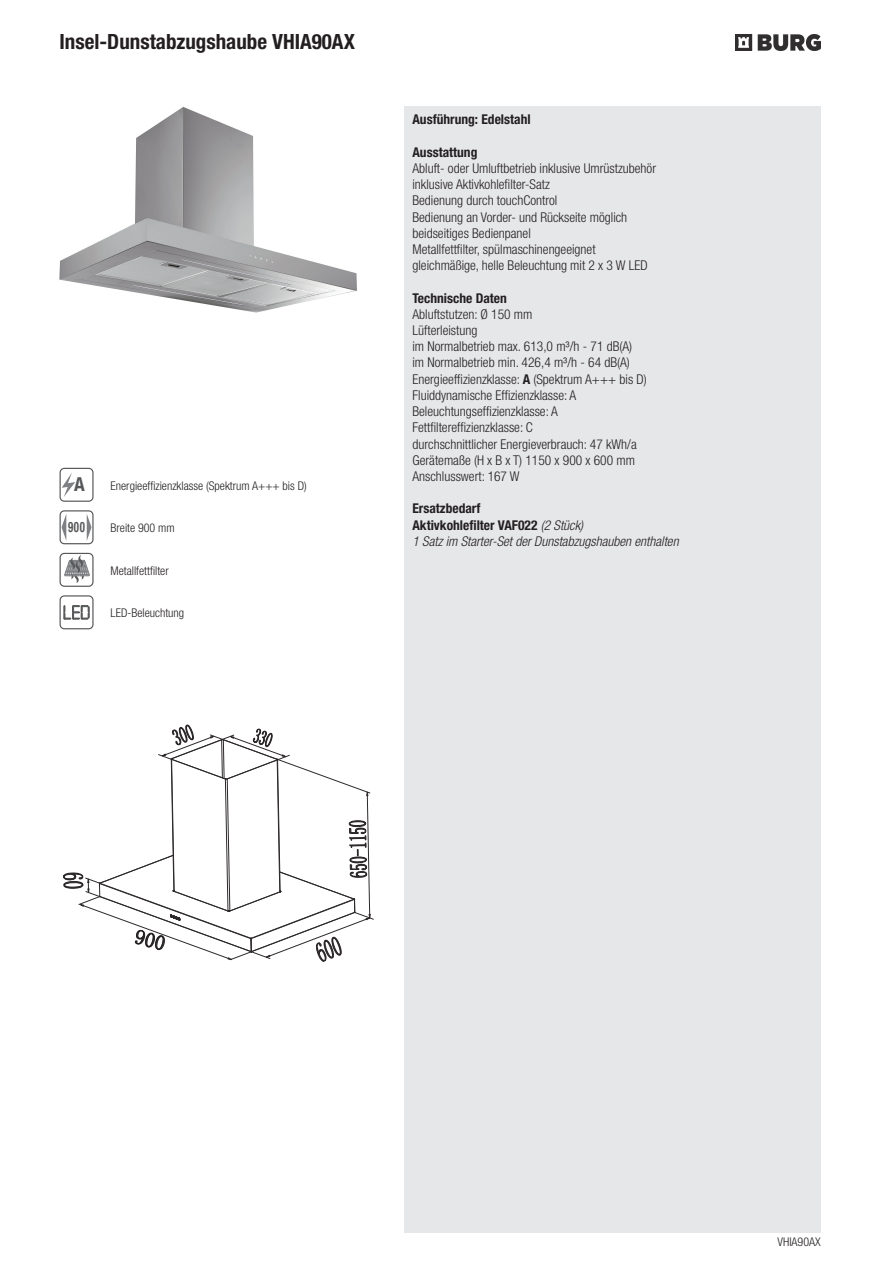
<style>
.page{position:relative;width:893px;height:1263px;background:#fff}
.page>*{position:absolute;margin:0;border:0;box-sizing:border-box;transform-origin:0 0}
.t1{font:700 condensed 21px "Helvetica Neue LT Pro";color:#231f20}
.t2{font:700 condensed 19.2px "Helvetica Neue LT Com";color:#57585a}
.t3{font:700 condensed 14.4px "Helvetica Neue LT Com";color:#57585a;scale:.75 1}
.t4{font:300 condensed 13.5px/16.2px "Helvetica Neue LT Pro";color:#231f20}
.t5{font:italic 300 condensed 13.5px/16.2px "Helvetica Neue LT Pro";color:#231f20}
.t6{font:700 condensed 13.5px "Helvetica Neue LT Pro";color:#231f20}
.t7{font:300 condensed 12px "Helvetica Neue LT Pro";color:#231f20}
.s1{font-weight:700}
.s2{font-weight:700;font-style:normal}
</style>
<div class="page">
<div style="left:404px;top:106px;width:417px;height:1127px;background:#e6e7e9"></div>
<img style="left:736px;top:35px;width:85px;height:15px">
<svg style="left:60px;top:595px;width:34px;height:34px"></svg>
<svg style="left:60px;top:553px;width:34px;height:34px"></svg>
<svg style="left:60px;top:468px;width:34px;height:34px"></svg>
<svg style="left:60px;top:510px;width:34px;height:34px"></svg>
<img style="left:60px;top:107px;width:297px;height:206px">
<svg style="left:63px;top:724px;width:311px;height:238px"></svg>
<h1 class="t1" style="left:60px;top:29px;width:297px">Insel-Dunstabzugshaube VHIA90AX</h1>
<h2 class="t2" style="left:74px;top:472px;width:12px">A</h2>
<p class="t3" style="left:68px;top:518px;width:24px">900</p>
<p class="t7" style="left:111px;top:478px;width:198px">Energieeffizienzklasse (Spektrum A+++ bis D)</p>
<p class="t7" style="left:111px;top:521px;width:66px">Breite 900 mm</p>
<p class="t7" style="left:111px;top:563px;width:60px">Metallfettfilter</p>
<p class="t7" style="left:111px;top:606px;width:75px">LED-Beleuchtung</p>
<p class="t6" style="left:412px;top:112px;width:120px">Ausführung: Edelstahl</p>
<p class="t6" style="left:412px;top:144px;width:66px">Ausstattung</p>
<p class="t4" style="left:412px;top:160px;width:245px">Abluft- oder Umluftbetrieb inklusive Umrüstzubehör inklusive Aktivkohlefilter-Satz<br>Bedienung durch touchControl<br>Bedienung an Vorder- und Rückseite möglich beidseitiges Bedienpanel<br>Metallfettfilter, spülmaschinengeeignet gleichmäßige, helle Beleuchtung mit 2 x 3 W LED</p>
<p class="t6" style="left:412px;top:290px;width:96px">Technische Daten</p>
<p class="t4" style="left:412px;top:306px;width:236px">Abluftstutzen: Ø 150 mm<br>Lüfterleistung<br>im Normalbetrieb max. 613,0 m³/h - 71 dB(A) im Normalbetrieb min. 426,4 m³/h - 64 dB(A)<br>Energieeffizienzklasse: <span class="s1">A</span> (Spektrum A+++ bis D)<br>Fluiddynamische Effizienzklasse: A Beleuchtungseffizienzklasse: A Fettfiltereffizienzklasse: C<br>durchschnittlicher Energieverbrauch: 47 kWh/a Gerätemaße (H x B x T) 1150 x 900 x 600 mm Anschlusswert: 167 W</p>
<p class="t5" style="left:412px;top:500px;width:268px"><span class="s2">Ersatzbedarf<br>Aktivkohlefilter VAF022</span> (2 Stück)<br>1 Satz im Starter-Set der Dunstabzugshauben enthalten</p>
<p class="t7" style="left:778px;top:1235px;width:45px">VHIA90AX</p>
</div>
